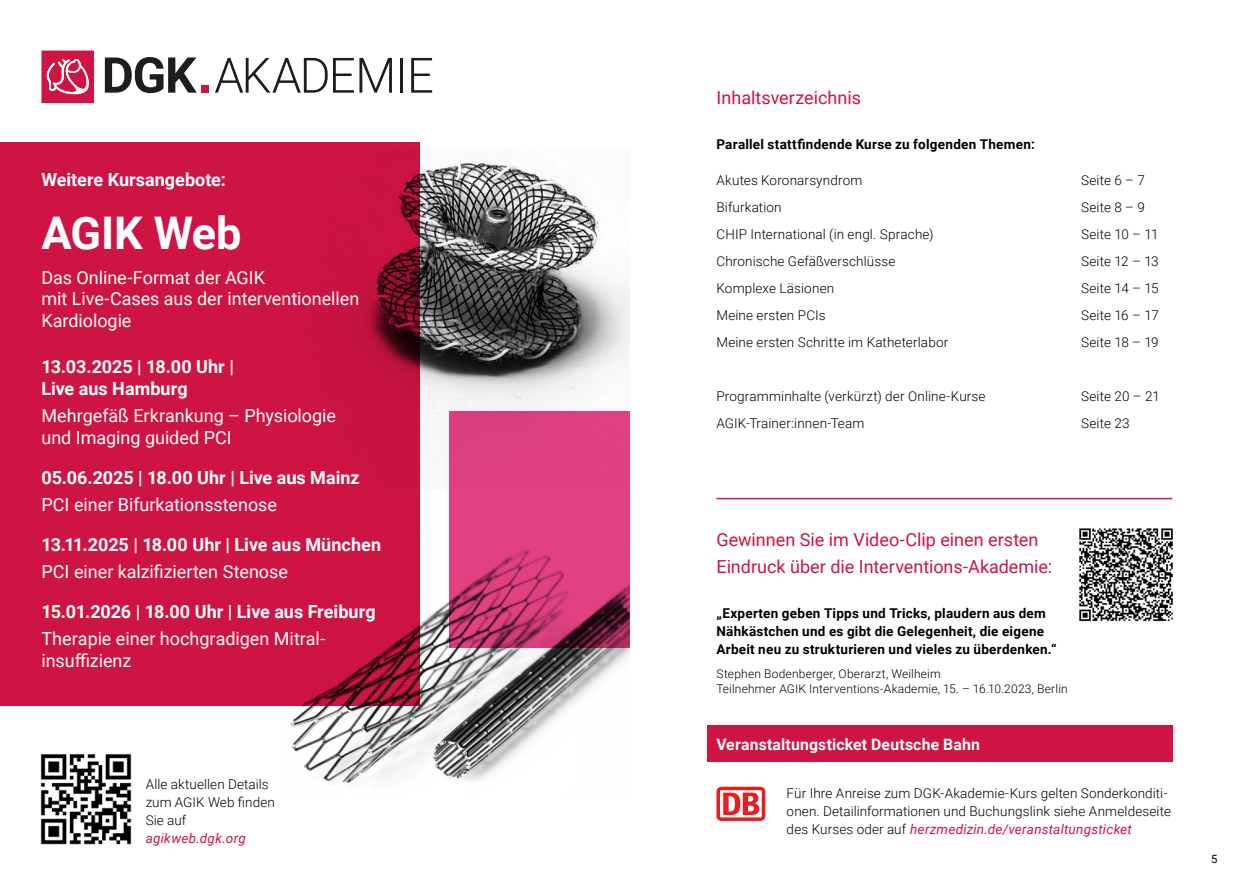
<style>
.page{position:relative;width:1259px;height:893px;background:#fff}
.page>*{position:absolute;margin:0;border:0;box-sizing:border-box;transform-origin:0 0}
.t1{font:700 45px "Roboto";color:#fff}
.t2{font:18px/21.6px "Roboto";color:#fff}
.t3{font:700 18px/21.6px "Roboto";color:#fff}
.t4{font:18px/27px "Roboto";color:#ce1442}
.t5{font:700 15.75px "Roboto";letter-spacing:.015em;color:#fff}
.t6{font:300 13.5px/18px "Roboto";letter-spacing:.01em;color:#000}
.t7{font:700 13.5px/18px "Roboto";letter-spacing:.02em;color:#000}
.t8{font:italic 13.5px "Roboto";letter-spacing:.02em;color:#ce1442}
.t9{font:300 12px/15px "Roboto";letter-spacing:.015em;color:#000}
.t10{font:11.25px "Roboto";color:#000}
.s1{font-weight:400;font-style:italic;color:#ce1442}
</style>
<div class="page">
<img style="left:1079px;top:528px;width:94px;height:94px">
<div style="left:707px;top:726px;width:465px;height:36px;background:#ce1442"></div>
<div style="left:716px;top:787px;width:49px;height:34px;background:#e41f1f;border-radius:5px"></div>
<div style="left:720px;top:790px;width:42px;height:27px;background:#fff"></div>
<svg style="left:723px;top:793px;width:36px;height:22px"></svg>
<hr style="left:716px;top:498px;width:456px;height:1px;background:#ce1442">
<hr style="left:716px;top:499px;width:456px;height:1px;background:#ce1442">
<img style="left:40px;top:754px;width:92px;height:91px">
<img style="left:290px;top:601px;width:340px;height:183px">
<div style="left:0;top:142px;width:420px;height:564px;background:#ce1442"></div>
<svg style="left:449px;top:508px;width:181px;height:140px;background:#c63970"></svg>
<div style="left:449px;top:488px;width:181px;height:20px;background:#e34281"></div>
<img style="left:330px;top:161px;width:300px;height:327px">
<svg style="left:105px;top:57px;width:92px;height:36px"></svg>
<svg style="left:215px;top:58px;width:177px;height:35px"></svg>
<hr style="left:400px;top:58px;width:3px;height:35px;background:#1d1d1b">
<svg style="left:411px;top:58px;width:21px;height:35px"></svg>
<div style="left:201px;top:85px;width:8px;height:8px;background:#ce1442"></div>
<svg style="left:41px;top:51px;width:53px;height:52px;background:#d63d63"></svg>
<h2 class="t3" style="left:41px;top:168px;width:186px">Weitere Kursangebote:</h2>
<h1 class="t1" style="left:41px;top:202px;width:202px">AGIK Web</h1>
<h2 class="t2" style="left:41px;top:266px;width:319px">Das Online-Format der AGIK<br>mit Live-Cases aus der interventionellen<br>Kardiologie</h2>
<h2 class="t3" style="left:41px;top:355px;width:194px">13.03.2025 | 18.00 Uhr |<br>Live aus Hamburg</h2>
<h2 class="t2" style="left:41px;top:404px;width:296px">Mehrgefäß Erkrankung – Physiologie und Imaging guided PCI</h2>
<h2 class="t3" style="left:41px;top:466px;width:320px">05.06.2025 | 18.00 Uhr | Live aus Mainz</h2>
<h2 class="t2" style="left:41px;top:493px;width:237px">PCI einer Bifurkationsstenose</h2>
<h2 class="t3" style="left:41px;top:533px;width:341px">13.11.2025 | 18.00 Uhr | Live aus München</h2>
<h2 class="t2" style="left:41px;top:560px;width:248px">PCI einer kalzifizierten Stenose</h2>
<h2 class="t3" style="left:41px;top:600px;width:336px">15.01.2026 | 18.00 Uhr | Live aus Freiburg</h2>
<h2 class="t2" style="left:41px;top:627px;width:285px">Therapie einer hochgradigen Mitral&shy;insuffizienz</h2>
<p class="t6" style="left:146px;top:774px;width:131px">Alle aktuellen Details zum AGIK Web finden<br>Sie auf</p>
<p class="t8" style="left:146px;top:828px;width:102px">agikweb.dgk.org</p>
<h2 class="t4" style="left:716px;top:84px;width:146px">Inhaltsverzeichnis</h2>
<p class="t7" style="left:716px;top:135px;width:320px">Parallel stattfindende Kurse zu folgenden Themen:</p>
<p class="t6" style="left:716px;top:171px;width:147px">Akutes Koronarsyndrom</p>
<p class="t6" style="left:1081px;top:171px;width:65px">Seite 6 – 7</p>
<p class="t6" style="left:716px;top:198px;width:67px">Bifurkation</p>
<p class="t6" style="left:1081px;top:198px;width:65px">Seite 8 – 9</p>
<p class="t6" style="left:716px;top:225px;width:219px">CHIP International (in engl. Sprache)</p>
<p class="t6" style="left:1081px;top:225px;width:79px">Seite 10 – 11</p>
<p class="t6" style="left:716px;top:252px;width:180px">Chronische Gefäßverschlüsse</p>
<p class="t6" style="left:1081px;top:252px;width:79px">Seite 12 – 13</p>
<p class="t6" style="left:716px;top:279px;width:119px">Komplexe Läsionen</p>
<p class="t6" style="left:1081px;top:279px;width:79px">Seite 14 – 15</p>
<p class="t6" style="left:716px;top:306px;width:111px">Meine ersten PCIs</p>
<p class="t6" style="left:1081px;top:306px;width:79px">Seite 16 – 17</p>
<p class="t6" style="left:716px;top:333px;width:233px">Meine ersten Schritte im Katheterlabor</p>
<p class="t6" style="left:1081px;top:333px;width:79px">Seite 18 – 19</p>
<p class="t6" style="left:716px;top:387px;width:271px">Programminhalte (verkürzt) der Online-Kurse</p>
<p class="t6" style="left:1081px;top:387px;width:81px">Seite 20 – 21</p>
<p class="t6" style="left:716px;top:414px;width:149px">AGIK-Trainer:innen-Team</p>
<p class="t6" style="left:1081px;top:414px;width:50px">Seite 23</p>
<h2 class="t4" style="left:716px;top:525px;width:337px">Gewinnen Sie im Video-Clip einen ersten<br>Eindruck über die Interventions-Akademie:</h2>
<p class="t7" style="left:716px;top:603px;width:342px">„Experten geben Tipps und Tricks, plaudern aus dem<br>Nähkästchen und es gibt die Gelegenheit, die eigene<br>Arbeit neu zu strukturieren und vieles zu überdenken.“</p>
<p class="t9" style="left:716px;top:665px;width:353px">Stephen Bodenberger, Oberarzt, Weilheim<br>Teilnehmer AGIK Interventions-Akademie, 15. – 16.10.2023, Berlin</p>
<p class="t5" style="left:716px;top:733px;width:265px">Veranstaltungsticket Deutsche Bahn</p>
<p class="t6" style="left:786px;top:783px;width:386px">Für Ihre Anreise zum DGK-Akademie-Kurs gelten Sonderkonditi&shy;onen. Detailinformationen und Buchungslink siehe Anmeldeseite des Kurses oder auf <span class="s1">herzmedizin.de/veranstaltungsticket</span></p>
<p class="t10" style="left:1211px;top:851px;width:8px">5</p>
</div>
